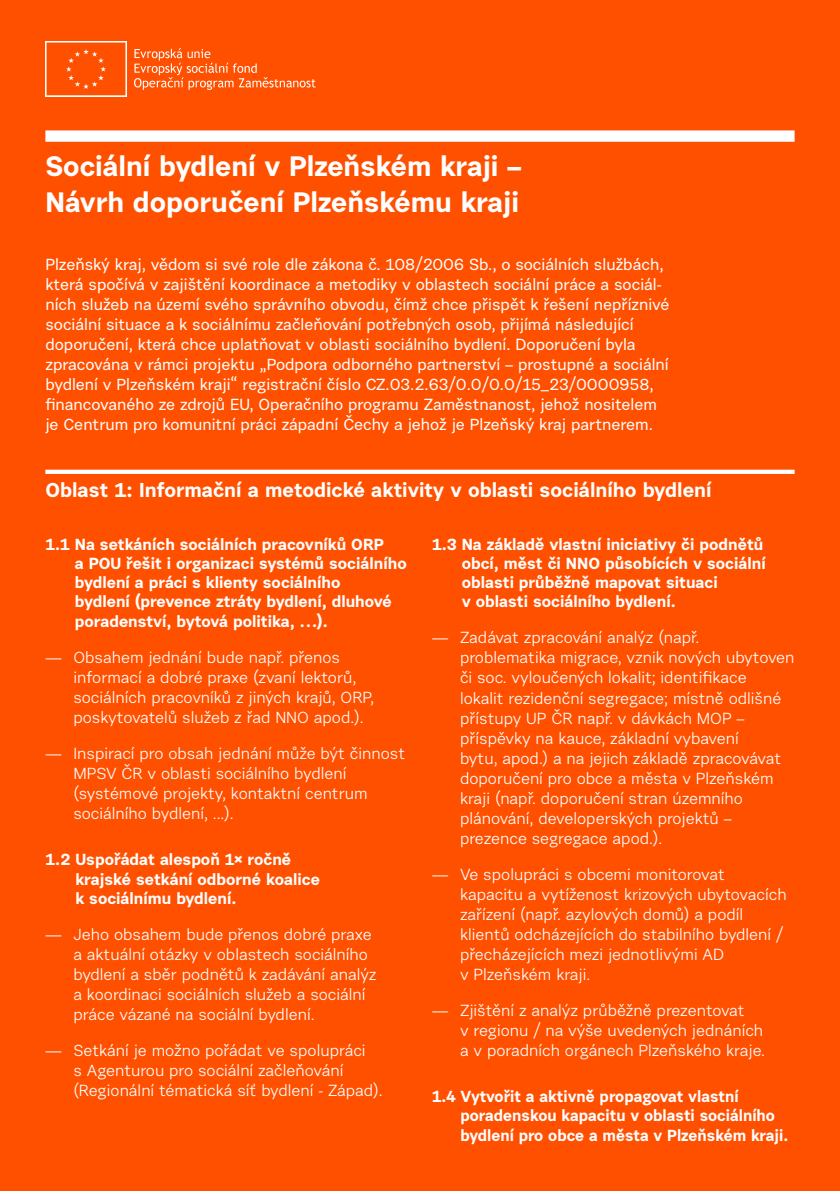
<style>
.page{position:relative;width:840px;height:1191px;background:#fff}
.page>*{position:absolute;margin:0;border:0;box-sizing:border-box;transform-origin:0 0}
.Styl_odstavce1{font:700 28px/36px "Urban Grotesk";color:#fff}
.nadps_A{font:700 20px "Urban Grotesk";color:#fff}
.t1{font:16px/20px "Urban Grotesk";color:#fff}
.text_normal{font:500 16px/20px "Urban Grotesk";color:#fff}
.nadpis_02{font:700 16px/19.2px "Urban Grotesk";color:#fff}
</style>
<div class="page">
<div style="left:0;top:0;width:839px;height:1191px;background:#ff5000"></div>
<div style="left:45px;top:130px;width:749px;height:12px;background:#fff"></div>
<div style="left:45px;top:469px;width:749px;height:5px;background:#fff"></div>
<img style="left:45px;top:41px;width:270px;height:56px">
<p class="Styl_odstavce1" style="left:45px;top:147px;width:477px">Sociální bydlení v Plzeňském kraji –<br>Návrh doporučení Plzeňskému kraji</p>
<p class="text_normal" style="left:45px;top:254px;width:625px">Plzeňský kraj, vědom si své role dle zákona č. 108/2006 Sb., o sociálních službách, která spočívá v zajištění koordinace a metodiky v oblastech sociální práce a sociál&shy;ních služeb na území svého správního obvodu, čímž chce přispět k řešení nepříznivé sociální situace a k sociálnímu začleňování potřebných osob, přijímá následující doporučení, která chce uplatňovat v oblasti sociálního bydlení. Doporučení byla zpracována v rámci projektu „Podpora odborného partnerství – prostupné a sociální bydlení v Plzeňském kraji“ registrační číslo CZ.03.2.63/0.0/0.0/15_23/0000958, financovaného ze zdrojů EU, Operačního programu Zaměstnanost, jehož nositelem je Centrum pro komunitní práci západní Čechy a jehož je Plzeňský kraj partnerem.</p>
<p class="nadps_A" style="left:45px;top:477px;width:667px">Oblast 1: Informační a metodické aktivity v oblasti sociálního bydlení</p>
<p class="nadpis_02" style="left:75px;top:534px;width:333px;text-indent:-29px">1.1 Na setkáních sociálních pracovníků ORP<br>a POU řešit i organizaci systémů sociálního bydlení a práci s klienty sociálního<br>bydlení (prevence ztráty bydlení, dluhové poradenství, bytová politika, …).</p>
<p class="t1" style="left:73px;top:647px;width:302px;text-indent:-28px">— Obsahem jednání bude např. přenos informací a dobré praxe (zvaní lektorů, sociálních pracovníků z jiných krajů, ORP, poskytovatelů služeb z řad NNO apod.).</p>
<p class="t1" style="left:73px;top:743px;width:333px;text-indent:-28px">— Inspirací pro obsah jednání může být činnost MPSV ČR v oblasti sociálního bydlení (systémové projekty, kontaktní centrum sociálního bydlení, ...).</p>
<p class="nadpis_02" style="left:75px;top:849px;width:246px;text-indent:-30px">1.2 Uspořádat alespoň 1× ročně krajské setkání odborné koalice k sociálnímu bydlení.</p>
<p class="t1" style="left:73px;top:924px;width:304px;text-indent:-28px">— Jeho obsahem bude přenos dobré praxe a aktuální otázky v oblastech sociálního bydlení a sběr podnětů k zadávání analýz a koordinaci sociálních služeb a sociální práce vázané na sociální bydlení.</p>
<p class="t1" style="left:73px;top:1040px;width:310px;text-indent:-28px">— Setkání je možno pořádat ve spolupráci<br>s Agenturou pro sociální začleňování (Regionální tématická síť bydlení - Západ).</p>
<p class="nadpis_02" style="left:461px;top:534px;width:305px;text-indent:-30px">1.3 Na základě vlastní iniciativy či podnětů obcí, měst či NNO působících v sociální oblasti průběžně mapovat situaci<br>v oblasti sociálního bydlení.</p>
<p class="t1" style="left:460px;top:627px;width:336px;text-indent:-28px">— Zadávat zpracování analýz (např. problematika migrace, vznik nových ubytoven či soc. vyloučených lokalit; identifikace<br>lokalit rezidenční segregace; místně odlišné přístupy UP ČR např. v dávkách MOP – příspěvky na kauce, základní vybavení<br>bytu, apod.) a na jejich základě zpracovávat doporučení pro obce a města v Plzeňském kraji (např. doporučení stran územního plánování, developerských projektů – prezence segregace apod.).</p>
<p class="t1" style="left:460px;top:863px;width:328px;text-indent:-28px">— Ve spolupráci s obcemi monitorovat kapacitu a vytíženost krizových ubytovacích zařízení (např. azylových domů) a podíl klientů odcházejících do stabilního bydlení / přecházejících mezi jednotlivými AD<br>v Plzeňském kraji.</p>
<p class="t1" style="left:460px;top:999px;width:306px;text-indent:-28px">— Zjištění z analýz průběžně prezentovat<br>v regionu / na výše uvedených jednáních a v poradních orgánech Plzeňského kraje.</p>
<p class="nadpis_02" style="left:460px;top:1086px;width:329px;text-indent:-28px">1.4 Vytvořit a aktivně propagovat vlastní poradenskou kapacitu v oblasti sociálního bydlení pro obce a města v Plzeňském kraji.</p>
</div>
